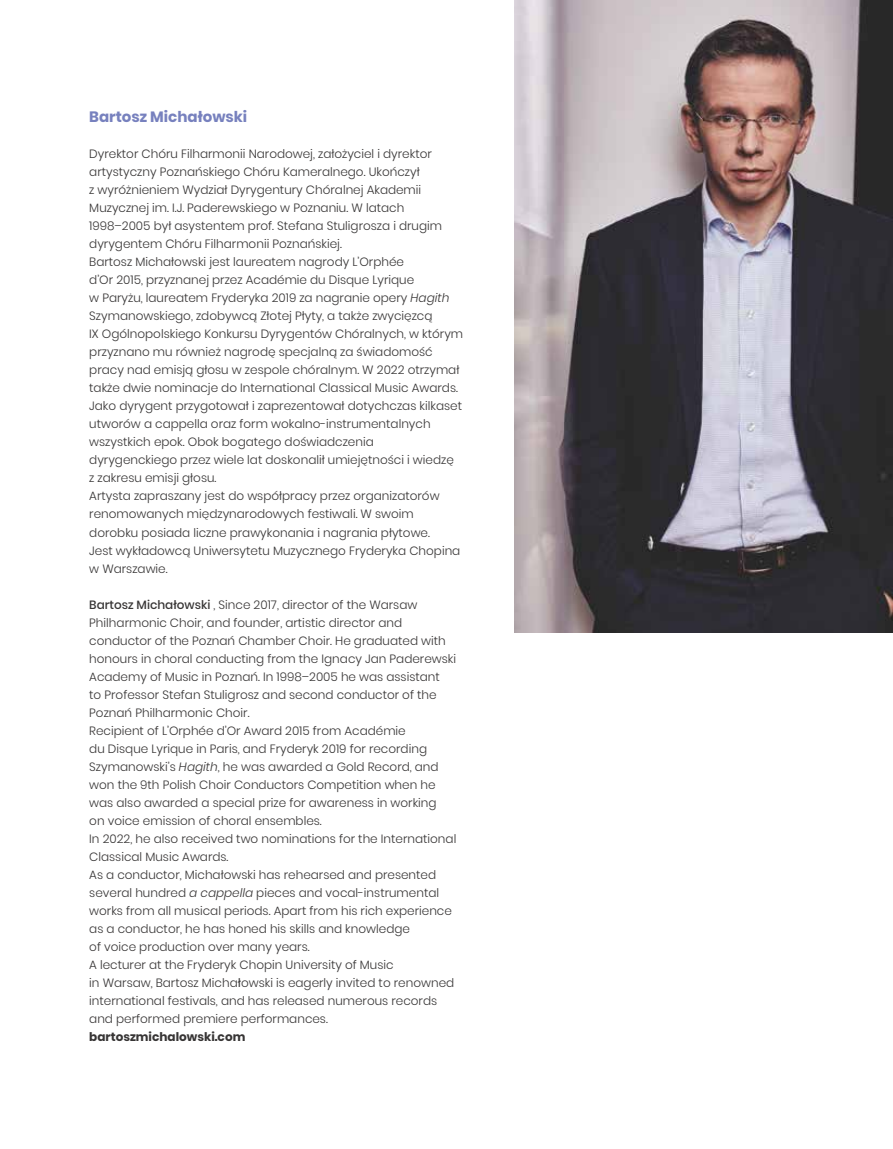
<style>
.page{position:relative;width:893px;height:1149px;background:#fff}
.page>*{position:absolute;margin:0;border:0;box-sizing:border-box;transform-origin:0 0}
.t1{font:700 15px "Poppins";color:#7781be}
.t2{font:300 12px/18px "Poppins";color:#373535}
.t3{font:700 12px "Poppins";color:#373535}
.s1{font-style:italic}
.s2{font-weight:500}
.s3{font-weight:400}
</style>
<div class="page">
<img style="left:514px;top:0;width:379px;height:632px">
<p class="t1" style="left:89px;top:108px;width:159px">Bartosz Michałowski</p>
<p class="t2" style="left:89px;top:145px;width:375px">Dyrektor Chóru Filharmonii Narodowej, założyciel i dyrektor artystyczny Poznańskiego Chóru Kameralnego. Ukończył<br>z wyróżnieniem Wydział Dyrygentury Chóralnej Akademii Muzycznej im. I.J. Paderewskiego w Poznaniu. W latach 1998–2005 był asystentem prof. Stefana Stuligrosza i drugim dyrygentem Chóru Filharmonii Poznańskiej.<br>Bartosz Michałowski jest laureatem nagrody L’Orphée<br>d’Or 2015, przyznanej przez Académie du Disque Lyrique<br>w Paryżu, laureatem Fryderyka 2019 za nagranie opery <span class="s1">Hagith </span>Szymanowskiego, zdobywcą Złotej Płyty, a także zwycięzcą<br>IX Ogólnopolskiego Konkursu Dyrygentów Chóralnych, w którym przyznano mu również nagrodę specjalną za świadomość pracy nad emisją głosu w zespole chóralnym. W 2022 otrzymał także dwie nominacje do International Classical Music Awards.<br>Jako dyrygent przygotował i zaprezentował dotychczas kilkaset utworów a cappella oraz form wokalno-instrumentalnych wszystkich epok. Obok bogatego doświadczenia dyrygenckiego przez wiele lat doskonalił umiejętności i wiedzę<br>z zakresu emisji głosu.<br>Artysta zapraszany jest do współpracy przez organizatorów renomowanych międzynarodowych festiwali. W swoim dorobku posiada liczne prawykonania i nagrania płytowe.<br>Jest wykładowcą Uniwersytetu Muzycznego Fryderyka Chopina w Warszawie.</p>
<p class="t2" style="left:89px;top:595px;width:369px"><span class="s2">Bartosz Michałowski</span> , Since 2017, director of the Warsaw Philharmonic Choir, and founder, artistic director and conductor of the Poznań Chamber Choir. He graduated with honours in choral conducting from the Ignacy Jan Paderewski Academy of Music in Poznań. In 1998–2005 he was assistant<br>to Professor Stefan Stuligrosz and second conductor of the Poznań Philharmonic Choir.<br>Recipient of L’Orphée d’Or Award 2015 from Académie<br>du Disque Lyrique in Paris, and Fryderyk 2019 for recording Szymanowski’s <span class="s1">Hagith</span>, he was awarded a Gold Record, and won the 9th Polish Choir Conductors Competition when he was also awarded a special prize for awareness in working<br>on voice emission of choral ensembles.<br>In 2022, he also received two nominations for the International Classical Music Awards.<br>As a conductor, Michałowski has rehearsed and presented several hundred <span class="s1">a cappella</span> pieces and vocal-instrumental works from all musical periods. Apart from his rich experience as a conductor, he has honed his skills and knowledge<br>of voice production over many years.<br>A lecturer at the Fryderyk Chopin University of Music<br>in Warsaw, Bartosz Micha<span class="s3">ł</span>owski is eagerly invited to renowned international festivals, and has released numerous records and performed premiere performances.</p>
<p class="t3" style="left:89px;top:1029px;width:158px">bartoszmichalowski.com</p>
</div>
